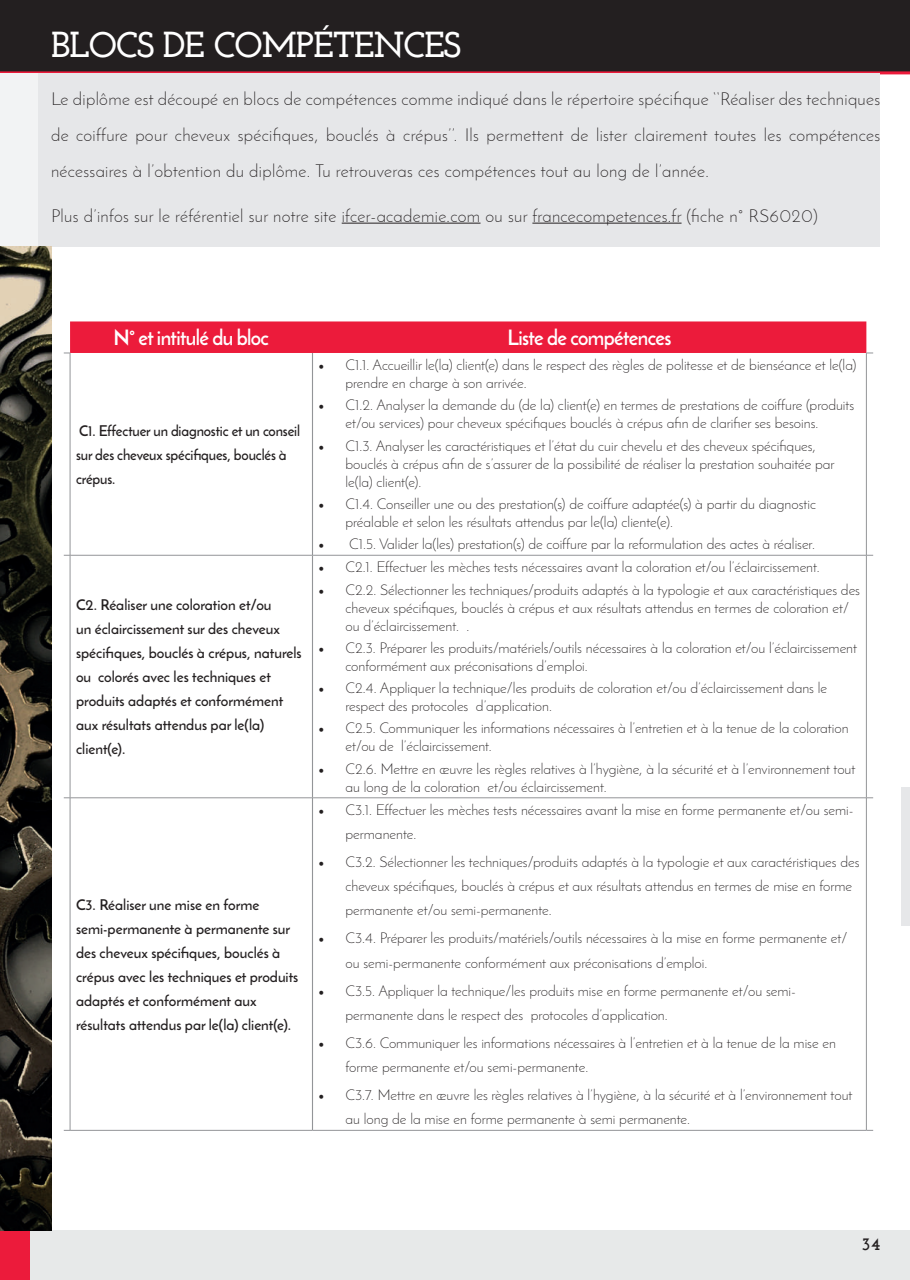
<style>
.page{position:relative;width:910px;height:1280px;background:#fff}
.page>*{position:absolute;margin:0;border:0;box-sizing:border-box;transform-origin:0 0}
.t1{font:700 36px "Josefin Slab";letter-spacing:-.03em;color:#fff}
.t2{font:700 21px "Josefin Sans";letter-spacing:-.03em;color:#fff;scale:.96 1}
.t3{font:300 18px/36px "Josefin Sans";letter-spacing:.02em;color:#231f20;text-align:justify}
.t4{font:700 18px "Josefin Slab";color:#231f20}
.t5{font:300 15px/18px "Josefin Sans";color:#231f20}
.t6{font:600 15px/24px "Josefin Sans";color:#231f20}
.t7{font:600 15px/24px "Josefin Sans";color:#231f20;scale:.96 1}
.s1{font-family:"Minion Pro";font-weight:400}
</style>
<div class="page">
<div style="left:0;top:0;width:910px;height:74px;background:#231f20"></div>
<div style="left:0;top:1230px;width:910px;height:50px;background:#e7e9e9"></div>
<div style="left:0;top:73px;width:30px;height:1207px;background:#ec1b3b"></div>
<div style="left:7px;top:73px;width:873px;height:174px;background:#e6e7e9"></div>
<div style="left:0;top:73px;width:38px;height:189px;background:#f2f3f4"></div>
<hr style="left:342px;top:223px;width:138px;height:1px;background:#231f20">
<hr style="left:532px;top:223px;width:149px;height:1px;background:#231f20">
<img style="left:0;top:247px;width:51px;height:983px">
<svg style="left:64px;top:321px;width:809px;height:33px;background:#ed2846"></svg>
<hr style="left:70px;top:555px;width:242px;height:1px;background:#939598">
<hr style="left:313px;top:555px;width:553px;height:1px;background:#939598">
<hr style="left:70px;top:797px;width:242px;height:1px;background:#939598">
<hr style="left:313px;top:797px;width:553px;height:1px;background:#939598">
<hr style="left:70px;top:1130px;width:242px;height:1px;background:#939598">
<hr style="left:312px;top:1130px;width:554px;height:1px;background:#939598">
<hr style="left:866px;top:353px;width:1px;height:202px;background:#939598">
<hr style="left:866px;top:555px;width:1px;height:243px;background:#939598">
<hr style="left:866px;top:798px;width:1px;height:332px;background:#939598">
<hr style="left:312px;top:353px;width:1px;height:202px;background:#939598">
<hr style="left:312px;top:555px;width:1px;height:243px;background:#939598">
<hr style="left:312px;top:798px;width:1px;height:332px;background:#939598">
<hr style="left:70px;top:353px;width:1px;height:202px;background:#939598">
<hr style="left:70px;top:555px;width:1px;height:243px;background:#939598">
<hr style="left:70px;top:798px;width:1px;height:332px;background:#939598">
<div style="left:901px;top:788px;width:9px;height:138px;background:#e6e7e9"></div>
<h1 class="t1" style="left:51px;top:23px;width:411px">BLOCS DE COMPÉTENCES</h1>
<p class="t3" style="left:51px;top:81px;width:831px">Le diplôme est découpé en blocs de compétences comme indiqué dans le répertoire spécifique ‘‘Réaliser des techniques de coiffure pour cheveux spécifiques, bouclés à crépus’’. Ils permettent de lister clairement toutes les compétences nécessaires à l’obtention du diplôme. Tu retrouveras ces compétences tout au long de l’année.</p>
<p class="t3" style="left:51px;top:197px;width:768px">Plus d’infos sur le référentiel sur notre site ifcer-academie.com ou sur francecompetences.fr (fiche n° RS6020)</p>
<h2 class="t2" style="left:113px;top:325px;width:164px">N° et intitulé du bloc</h2>
<h2 class="t2" style="left:507px;top:325px;width:172px">Liste de compétences</h2>
<p class="t7" style="left:76px;top:418px;width:235px">C1. Effectuer un diagnostic et un conseil sur des cheveux spécifiques, bouclés à crépus.</p>
<p class="t6" style="left:76px;top:593px;width:227px">C2. Réaliser une coloration et/ou<br>un éclaircissement sur des cheveux spécifiques, bouclés à crépus, naturels ou colorés avec les techniques et produits adaptés et conformément aux résultats attendus par le(la) client(e).</p>
<p class="t6" style="left:76px;top:892px;width:224px">C3. Réaliser une mise en forme semi-permanente à permanente sur des cheveux spécifiques, bouclés à crépus avec les techniques et produits adaptés et conformément aux résultats attendus par le(la) client(e).</p>
<p class="t5" style="left:345px;top:356px;width:512px;text-indent:-27px"><span class="s1">•</span> C1.1. Accueillir le(la) client(e) dans le respect des règles de politesse et de bienséance et le(la) prendre en charge à son arrivée.</p>
<p class="t5" style="left:345px;top:396px;width:510px;text-indent:-27px"><span class="s1">•</span> C1.2. Analyser la demande du (de la) client(e) en termes de prestations de coiffure (produits et/ou services) pour cheveux spécifiques bouclés à crépus afin de clarifier ses besoins.</p>
<p class="t5" style="left:345px;top:436px;width:491px;text-indent:-27px"><span class="s1">•</span> C1.3. Analyser les caractéristiques et l’état du cuir chevelu et des cheveux spécifiques, bouclés à crépus afin de s’assurer de la possibilité de réaliser la prestation souhaitée par le(la) client(e).</p>
<p class="t5" style="left:345px;top:495px;width:472px;text-indent:-27px"><span class="s1">•</span> C1.4. Conseiller une ou des prestation(s) de coiffure adaptée(s) à partir du diagnostic préalable et selon les résultats attendus par le(la) cliente(e).</p>
<p class="t5" style="left:318px;top:535px;width:498px"><span class="s1">•</span> C1.5. Valider la(les) prestation(s) de coiffure par la reformulation des actes à réaliser.</p>
<p class="t5" style="left:318px;top:558px;width:503px"><span class="s1">•</span> C2.1. Effectuer les mèches tests nécessaires avant la coloration et/ou l’éclaircissement.</p>
<p class="t5" style="left:345px;top:580px;width:516px;text-indent:-27px"><span class="s1">•</span> C2.2. Sélectionner les techniques/produits adaptés à la typologie et aux caractéristiques des cheveux spécifiques, bouclés à crépus et aux résultats attendus en termes de coloration et/ ou d’éclaircissement. .</p>
<p class="t5" style="left:345px;top:639px;width:513px;text-indent:-27px"><span class="s1">•</span> C2.3. Préparer les produits/matériels/outils nécessaires à la coloration et/ou l’éclaircissement conformément aux préconisations d’emploi.</p>
<p class="t5" style="left:345px;top:679px;width:483px;text-indent:-27px"><span class="s1">•</span> C2.4. Appliquer la technique/les produits de coloration et/ou d’éclaircissement dans le respect des protocoles d’application.</p>
<p class="t5" style="left:345px;top:719px;width:505px;text-indent:-27px"><span class="s1">•</span> C2.5. Communiquer les informations nécessaires à l’entretien et à la tenue de la coloration et/ou de l’éclaircissement.</p>
<p class="t5" style="left:345px;top:759px;width:511px;text-indent:-27px"><span class="s1">•</span> C2.6. Mettre en œuvre les règles relatives à l’hygiène, à la sécurité et à l’environnement tout au long de la coloration et/ou éclaircissement.</p>
<p class="t5" style="left:345px;top:798px;width:510px;line-height:24px;text-indent:-27px"><span class="s1">•</span> C3.1. Effectuer les mèches tests nécessaires avant la mise en forme permanente et/ou semi&shy;permanente.</p>
<p class="t5" style="left:345px;top:850px;width:515px;line-height:24px;text-indent:-27px"><span class="s1">•</span> C3.2. Sélectionner les techniques/produits adaptés à la typologie et aux caractéristiques des cheveux spécifiques, bouclés à crépus et aux résultats attendus en termes de mise en forme permanente et/ou semi-permanente.</p>
<p class="t5" style="left:345px;top:926px;width:503px;line-height:24px;text-indent:-27px"><span class="s1">•</span> C3.4. Préparer les produits/matériels/outils nécessaires à la mise en forme permanente et/ ou semi-permanente conformément aux préconisations d’emploi.</p>
<p class="t5" style="left:345px;top:978px;width:452px;line-height:24px;text-indent:-27px"><span class="s1">•</span> C3.5. Appliquer la technique/les produits mise en forme permanente et/ou semi&shy;permanente dans le respect des protocoles d’application.</p>
<p class="t5" style="left:345px;top:1031px;width:492px;line-height:24px;text-indent:-27px"><span class="s1">•</span> C3.6. Communiquer les informations nécessaires à l’entretien et à la tenue de la mise en forme permanente et/ou semi-permanente.</p>
<p class="t5" style="left:345px;top:1083px;width:509px;line-height:24px;text-indent:-27px"><span class="s1">•</span> C3.7. Mettre en œuvre les règles relatives à l’hygiène, à la sécurité et à l’environnement tout au long de la mise en forme permanente à semi permanente.</p>
<p class="t4" style="left:861px;top:1233px;width:20px">34</p>
</div>
